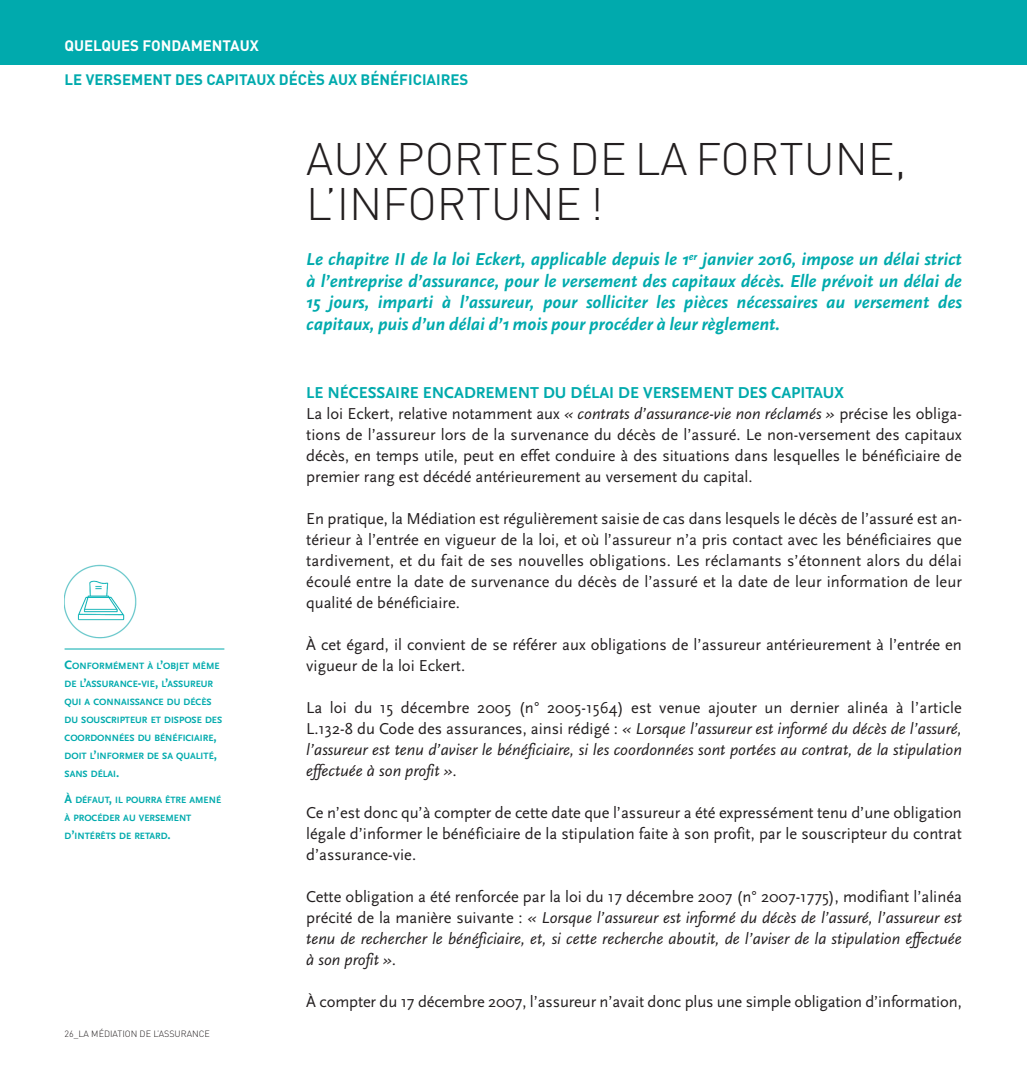
<style>
.page{position:relative;width:1027px;height:1090px;background:#fff}
.page>*{position:absolute;margin:0;border:0;box-sizing:border-box;transform-origin:0 0}
.t1{font:300 45px/45px "DIN";color:#231f20}
.t2{font:italic 700 18px/21.6px "Scala Sans";color:#00aaad;text-align:justify}
.t3{font:16.5px/21px "Scala Sans";color:#231f20}
.t4{font:italic 16.5px/21px "Scala Sans";color:#231f20;text-align:justify}
.t5{font:700 15px "DIN";color:#00aaad}
.t6{font:700 15px "DIN";color:#fff}
.t7{font:700 9.6px/18px "Scala Sans";color:#00aaad}
.t8{font:300 9px "DIN";color:#231f20}
.s1{font-size:12.75px}
.s2{font-weight:700;color:#00aaad}
.s3{font-style:italic}
.s4{font-style:normal}
</style>
<div class="page">
<div style="left:0;top:0;width:1012px;height:65px;background:#00aaad"></div>
<div style="left:1013px;top:0;width:13px;height:65px;background:#00aaad"></div>
<hr style="left:65px;top:649px;width:159px;height:1px;background:#00aaad">
<img style="left:65px;top:564px;width:72px;height:75px">
<p class="t6" style="left:65px;top:37px;width:196px">QUELQUES FONDAMENTAUX</p>
<p class="t5" style="left:65px;top:71px;width:405px">LE VERSEMENT DES CAPITAUX DÉCÈS AUX BÉNÉFICIAIRES</p>
<h1 class="t1" style="left:306px;top:137px;width:601px">AUX PORTES DE LA FORTUNE,<br>L’INFORTUNE !</h1>
<p class="t7" style="left:65px;top:657px;width:159px"><span class="s1">C</span>ONFORMÉMENT À L<span class="s1">’</span>OBJET MÊME<br>DE L<span class="s1">’</span>ASSURANCE<span class="s1">-</span>VIE<span class="s1">,</span> L<span class="s1">’</span>ASSUREUR<br>QUI A CONNAISSANCE DU DÉCÈS<br>DU SOUSCRIPTEUR ET DISPOSE DES<br>COORDONNÉES DU BÉNÉFICIAIRE<span class="s1">,<br></span>DOIT L<span class="s1">’</span>INFORMER DE SA QUALITÉ<span class="s1">,<br></span>SANS DÉLAI<span class="s1">.</span></p>
<p class="t7" style="left:65px;top:791px;width:158px"><span class="s1">À</span> DÉFAUT<span class="s1">,</span> IL POURRA ÊTRE AMENÉ<br>À PROCÉDER AU VERSEMENT<br>D<span class="s1">’</span>INTÉRÊTS DE RETARD<span class="s1">.</span></p>
<p class="t8" style="left:65px;top:1029px;width:147px">26_LA MÉDIATION DE L’ASSURANCE</p>
<p class="t2" style="left:306px;top:248px;width:657px">Le chapitre II de la loi Eckert, applicable depuis le 1<sup>er</sup> janvier 2016, impose un délai strict à l’entreprise d’assurance, pour le versement des capitaux décès. Elle prévoit un délai de 15 jours, imparti à l’assureur, pour solliciter les pièces nécessaires au versement des capitaux, puis d’un délai d’1 mois pour procéder à leur règlement.</p>
<p class="t3" style="left:306px;top:382px;width:657px"><span class="s2">LE NÉCESSAIRE ENCADREMENT DU DÉLAI DE VERSEMENT DES CAPITAUX<br></span>La loi Eckert, relative notamment aux <span class="s3">« contrats d’assurance-vie non réclamés »</span> précise les obliga&shy;tions de l’assureur lors de la survenance du décès de l’assuré. Le non-versement des capitaux décès, en temps utile, peut en effet conduire à des situations dans lesquelles le bénéficiaire de premier rang est décédé antérieurement au versement du capital.</p>
<p class="t3" style="left:306px;top:508px;width:657px;text-align:justify">En pratique, la Médiation est régulièrement saisie de cas dans lesquels le décès de l’assuré est an&shy;térieur à l’entrée en vigueur de la loi, et où l’assureur n’a pris contact avec les bénéficiaires que tardivement, et du fait de ses nouvelles obligations. Les réclamants s’étonnent alors du délai écoulé entre la date de survenance du décès de l’assuré et la date de leur information de leur qualité de bénéficiaire.</p>
<p class="t3" style="left:306px;top:634px;width:657px">À cet égard, il convient de se référer aux obligations de l’assureur antérieurement à l’entrée en vigueur de la loi Eckert.</p>
<p class="t4" style="left:306px;top:697px;width:657px"><span class="s4">La loi du 15 décembre 2005 (n° 2005-1564) est venue ajouter un dernier alinéa à l’article L.132-8 du Code des assurances, ainsi rédigé :</span> « Lorsque l’assureur est informé du décès de l’assuré, l’assureur est tenu d’aviser le bénéficiaire, si les coordonnées sont portées au contrat, de la stipulation effectuée à son profit ».</p>
<p class="t3" style="left:306px;top:802px;width:657px;text-align:justify">Ce n’est donc qu’à compter de cette date que l’assureur a été expressément tenu d’une obligation légale d’informer le bénéficiaire de la stipulation faite à son profit, par le souscripteur du contrat d’assurance-vie.</p>
<p class="t4" style="left:306px;top:886px;width:657px"><span class="s4">Cette obligation a été renforcée par la loi du 17 décembre 2007 (n° 2007-1775), modifiant l’alinéa précité de la manière suivante :</span> « Lorsque l’assureur est informé du décès de l’assuré, l’assureur est tenu de rechercher le bénéficiaire, et, si cette recherche aboutit, de l’aviser de la stipulation effectuée à son profit ».</p>
<p class="t3" style="left:306px;top:991px;width:657px">À compter du 17 décembre 2007, l’assureur n’avait donc plus une simple obligation d’information,</p>
</div>
